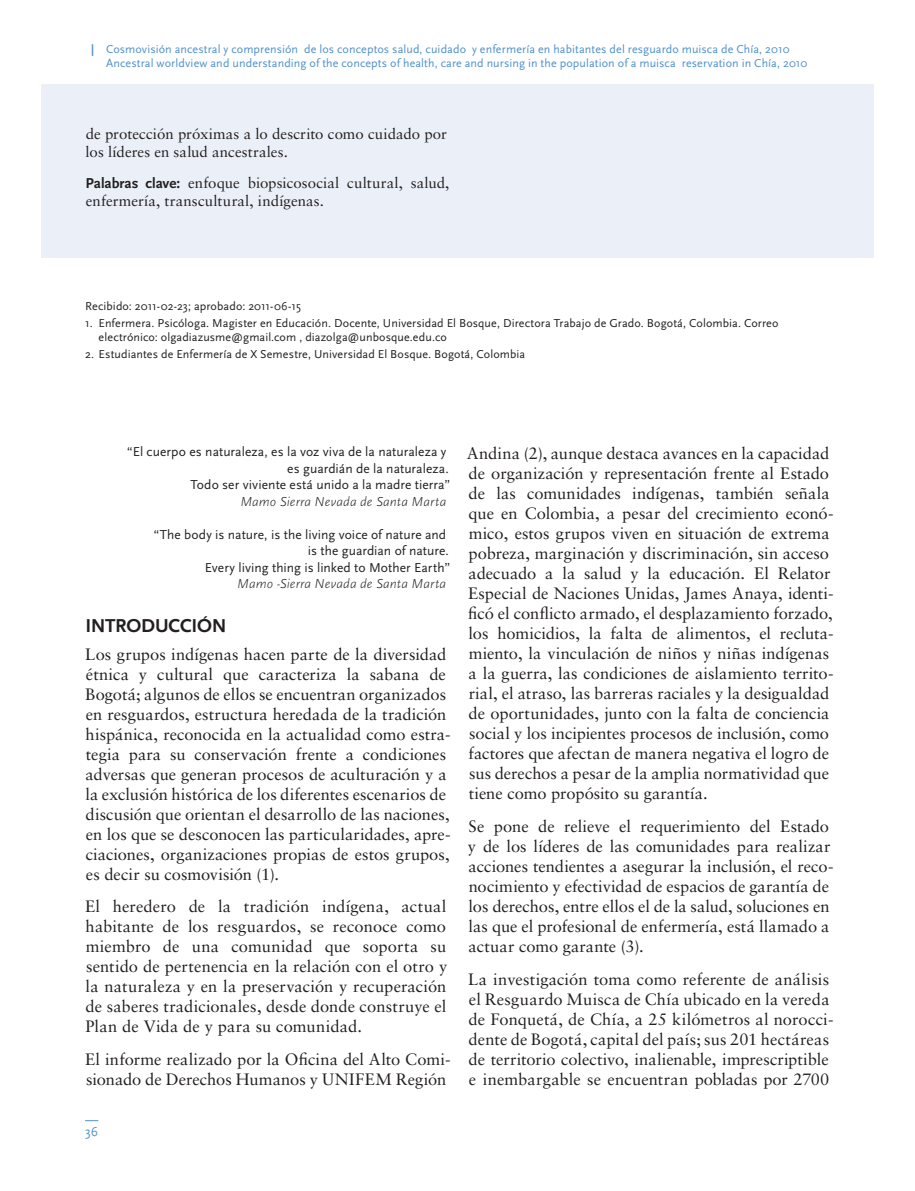
<style>
.page{position:relative;width:915px;height:1191px;background:#fff}
.page>*{position:absolute;margin:0;border:0;box-sizing:border-box;transform-origin:0 0}
.titulos{font:19.5px "Scala Sans Bold LF";letter-spacing:-.015em;color:#231f20}
.texto_corrido{font:16.5px/20px "Sabon LT Std";color:#231f20}
.resumen{font:15px/18px "Sabon LT Std";letter-spacing:.005em;color:#231f20}
.citas_en_text_corrid{font:13.5px "Scala Sans";letter-spacing:.005em;color:#231f20}
.citas_en_text_corrid-2{font:italic 300 13.5px "Scala Sans";letter-spacing:.01em;color:#231f20}
.folio{font:13.5px "Scala Sans";color:#5090cc}
.datos_autor{font:12px/14.4px "Scala Sans";letter-spacing:.01em;color:#231f20}
.cornisa{font:12px "Scala Sans";letter-spacing:.01em;color:#5090cc}
.s1{font-family:"Scala Sans Bold LF"}
</style>
<div class="page">
<svg style="left:85px;top:1120px;width:13px;height:1px"></svg>
<div style="left:41px;top:84px;width:832px;height:174px;background:#ebf0f8"></div>
<p class="cornisa" style="left:91px;top:42px;width:699px"><span class="s1">|</span> Cosmovisión ancestral y comprensión de los conceptos salud, cuidado y enfermería en habitantes del resguardo muisca de Chía, 2010</p>
<p class="cornisa" style="left:106px;top:57px;width:702px">Ancestral worldview and understanding of the concepts of health, care and nursing in the population of a muisca reservation in Chía, 2010</p>
<p class="resumen" style="left:86px;top:125px;width:363px">de protección próximas a lo descrito como cuidado por los líderes en salud ancestrales.</p>
<p class="resumen" style="left:85px;top:173px;width:365px"><span class="s1">Palabras clave:</span> enfoque biopsicosocial cultural, salud, enfermería, transcultural, indígenas.</p>
<p class="datos_autor" style="left:85px;top:299px;width:217px">Recibido: 2011-02-23; aprobado: 2011-06-15</p>
<p class="datos_autor" style="left:99px;top:316px;width:681px;text-indent:-14px">1. Enfermera. Psicóloga. Magister en Educación. Docente, Universidad El Bosque, Directora Trabajo de Grado. Bogotá, Colombia. Correo electrónico: olgadiazusme@gmail.com , diazolga@unbosque.edu.co</p>
<p class="datos_autor" style="left:85px;top:347px;width:441px">2. Estudiantes de Enfermería de X Semestre, Universidad El Bosque. Bogotá, Colombia</p>
<p class="citas_en_text_corrid" style="left:127px;top:445px;width:321px">“El cuerpo es naturaleza, es la voz viva de la naturaleza y</p>
<p class="citas_en_text_corrid" style="left:287px;top:461px;width:163px">es guardián de la naturaleza.</p>
<p class="citas_en_text_corrid" style="left:190px;top:477px;width:261px">Todo ser viviente está unido a la madre tierra”</p>
<p class="citas_en_text_corrid-2" style="left:240px;top:494px;width:207px">Mamo Sierra Nevada de Santa Marta</p>
<p class="citas_en_text_corrid" style="left:153px;top:527px;width:294px">“The body is nature, is the living voice of nature and</p>
<p class="citas_en_text_corrid" style="left:308px;top:543px;width:142px">is the guardian of nature.</p>
<p class="citas_en_text_corrid" style="left:205px;top:560px;width:247px">Every living thing is linked to Mother Earth”</p>
<p class="citas_en_text_corrid-2" style="left:237px;top:576px;width:210px">Mamo -Sierra Nevada de Santa Marta</p>
<p class="titulos" style="left:85px;top:615px;width:143px">INTRODUCCIÓN</p>
<p class="texto_corrido" style="left:85px;top:644px;width:366px">Los grupos indígenas hacen parte de la diversidad étnica y cultural que caracteriza la sabana de Bogotá; algunos de ellos se encuentran organizados en resguardos, estructura heredada de la tradición hispánica, reconocida en la actualidad como estra&shy;tegia para su conservación frente a condiciones adversas que generan procesos de aculturación y a la exclusión histórica de los diferentes escenarios de discusión que orientan el desarrollo de las naciones, en los que se desconocen las particularidades, apre&shy;ciaciones, organizaciones propias de estos grupos, es decir su cosmovisión (1).</p>
<p class="texto_corrido" style="left:85px;top:896px;width:363px;text-align:justify">El heredero de la tradición indígena, actual habitante de los resguardos, se reconoce como miembro de una comunidad que soporta su sentido de pertenencia en la relación con el otro y la naturaleza y en la preservación y recuperación de saberes tradicionales, desde donde construye el Plan de Vida de y para su comunidad.</p>
<p class="texto_corrido" style="left:85px;top:1048px;width:367px">El informe realizado por la Oficina del Alto Comi&shy;sionado de Derechos Humanos y UNIFEM Región</p>
<p class="folio" style="left:85px;top:1124px;width:15px">36</p>
<p class="texto_corrido" style="left:466px;top:443px;width:368px">Andina (2), aunque destaca avances en la capacidad de organización y representación frente al Estado de las comunidades indígenas, también señala que en Colombia, a pesar del crecimiento econó&shy;mico, estos grupos viven en situación de extrema pobreza, marginación y discriminación, sin acceso adecuado a la salud y la educación. El Relator Especial de Naciones Unidas, James Anaya, identi&shy;ficó el conflicto armado, el desplazamiento forzado, los homicidios, la falta de alimentos, el recluta&shy;miento, la vinculación de niños y niñas indígenas a la guerra, las condiciones de aislamiento territo&shy;rial, el atraso, las barreras raciales y la desigualdad de oportunidades, junto con la falta de conciencia social y los incipientes procesos de inclusión, como factores que afectan de manera negativa el logro de sus derechos a pesar de la amplia normatividad que tiene como propósito su garantía.</p>
<p class="texto_corrido" style="left:468px;top:816px;width:367px">Se pone de relieve el requerimiento del Estado y de los líderes de las comunidades para realizar acciones tendientes a asegurar la inclusión, el reco&shy;nocimiento y efectividad de espacios de garantía de los derechos, entre ellos el de la salud, soluciones en las que el profesional de enfermería, está llamado a actuar como garante (3).</p>
<p class="texto_corrido" style="left:468px;top:968px;width:366px">La investigación toma como referente de análisis el Resguardo Muisca de Chía ubicado en la vereda de Fonquetá, de Chía, a 25 kilómetros al norocci&shy;dente de Bogotá, capital del país; sus 201 hectáreas de territorio colectivo, inalienable, imprescriptible e inembargable se encuentran pobladas por 2700</p>
</div>
